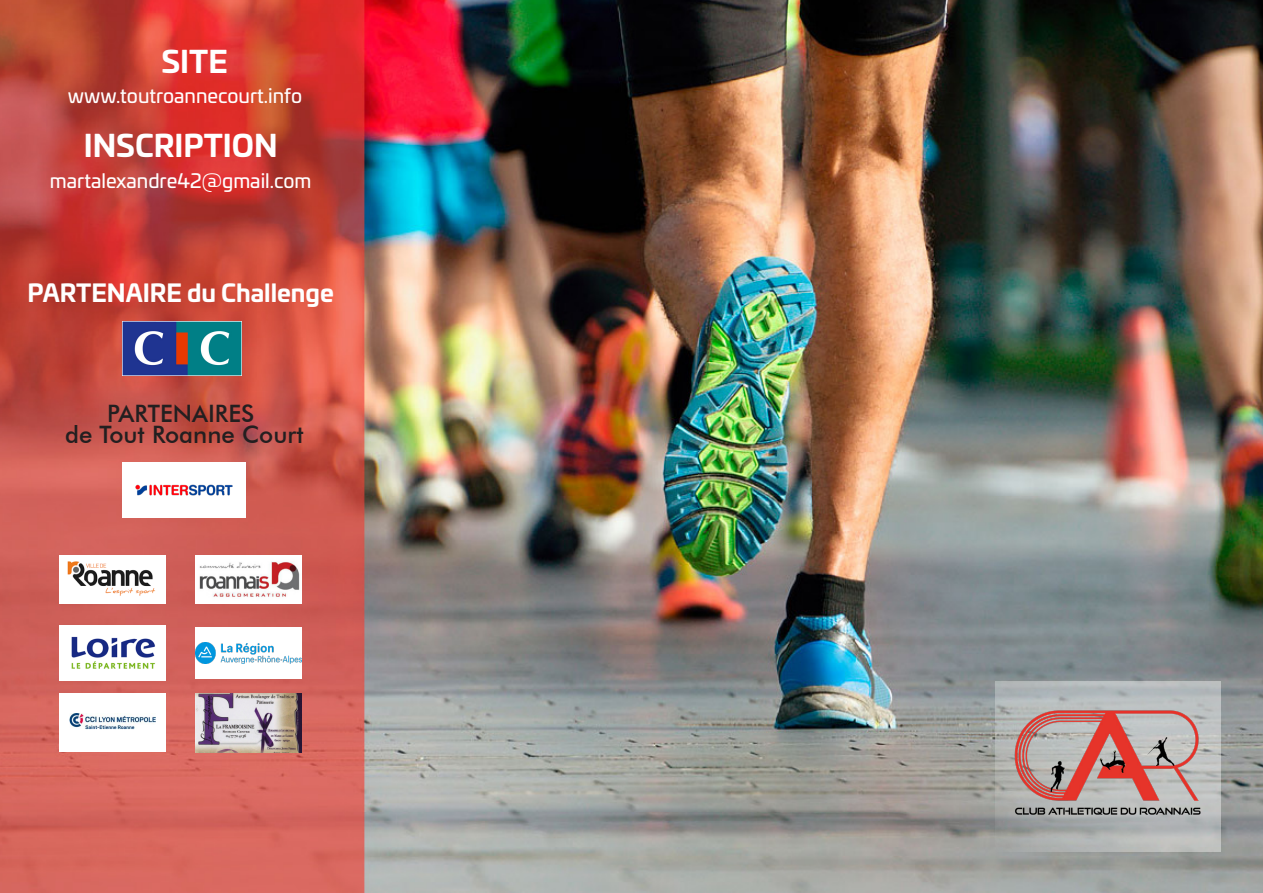
<style>
.page{position:relative;width:1263px;height:893px;background:#fff}
.page>*{position:absolute;margin:0;border:0;box-sizing:border-box;transform-origin:0 0}
.t1{font:700 30px "Univia Pro";color:#fff}
.t2{font:500 24px "Futura BT";color:#231f20}
.t3{font:700 24px "Univia Pro";color:#fff}
.t4{font:19.5px "Univia Pro";color:#fff}
</style>
<div class="page">
<img style="left:0;top:0;width:1263px;height:893px">
<svg style="left:995px;top:681px;width:225px;height:170px;background:#b3b7b7"></svg>
<img style="left:1001px;top:702px;width:213px;height:132px">
<img style="left:122px;top:321px;width:119px;height:55px">
<div style="left:122px;top:463px;width:124px;height:55px;background:#fff"></div>
<img style="left:135px;top:484px;width:97px;height:12px">
<img style="left:60px;top:555px;width:106px;height:49px">
<img style="left:196px;top:555px;width:106px;height:49px">
<img style="left:60px;top:625px;width:106px;height:55px">
<div style="left:196px;top:627px;width:106px;height:51px;background:#fff"></div>
<img style="left:196px;top:642px;width:106px;height:21px">
<div style="left:60px;top:694px;width:106px;height:58px;background:#fff"></div>
<img style="left:69px;top:713px;width:87px;height:17px">
<img style="left:196px;top:694px;width:106px;height:58px">
<p class="t1" style="left:162px;top:38px;width:68px">SITE</p>
<p class="t4" style="left:68px;top:81px;width:236px">www.toutroannecourt.info</p>
<p class="t1" style="left:84px;top:121px;width:195px">INSCRIPTION</p>
<p class="t4" style="left:50px;top:166px;width:263px">martalexandre42@gmail.com</p>
<p class="t3" style="left:28px;top:274px;width:308px">PARTENAIRE du Challenge</p>
<p class="t2" style="left:107px;top:398px;width:149px">PARTENAIRES</p>
<p class="t2" style="left:65px;top:419px;width:240px">de Tout Roanne Court</p>
</div>
